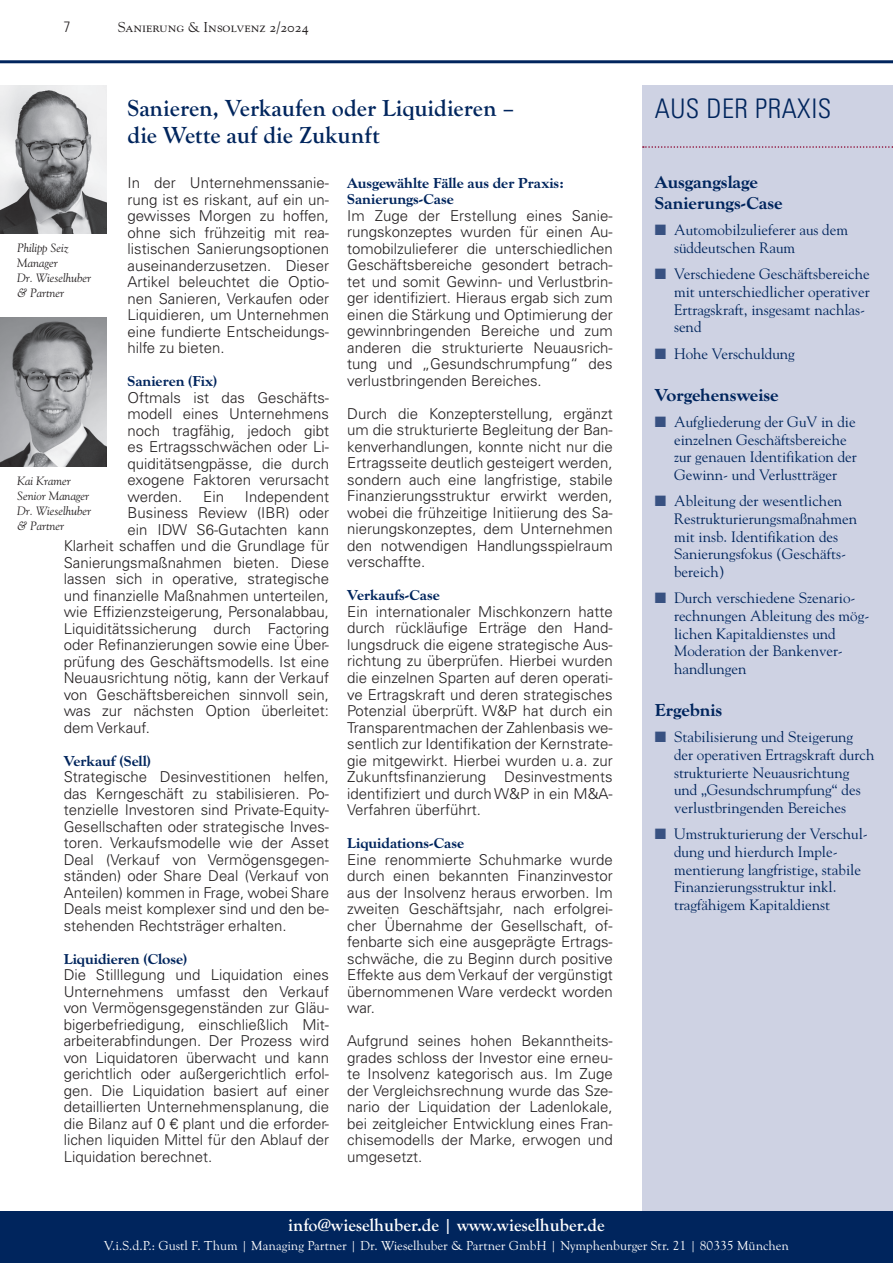
<style>
.page{position:relative;width:893px;height:1263px;background:#fff}
.page>*{position:absolute;margin:0;border:0;box-sizing:border-box;transform-origin:0 0}
.t1{font:300 condensed 27px "Univers LT Pro";letter-spacing:.02em;color:#00255d}
.t2{font:700 24px/27px "Goudy Old Sty";color:#00255d}
.t3{font:700 expanded 18px/20.7px "Goudy Old Sty";color:#00255d}
.t4{font:700 18px "Goudy Old Sty";color:#fff}
.t5{font:300 15px/16.5px "Univers LT Pro 45";color:#231f20;text-align:justify}
.t6{font:15px/17.7px "Goudy Std";color:#00255d}
.t7{font:700 expanded 15px/16.5px "Goudy Old Sty";color:#00255d}
.t8{font:300 condensed 15px "Univers LT Pro";color:#231f20}
.t9{font:14.25px "Goudy SC";color:#231f20}
.t10{font:13.5px "Goudy Old Sty";color:#fff}
.t11{font:italic 12px/15px "Goudy Std";color:#231f20}
.s1{color:#385181}
</style>
<div class="page">
<div style="left:642px;top:85px;width:251px;height:1136px;background:#ced2e3"></div>
<div style="left:0;top:1212px;width:893px;height:51px;background:#00255d"></div>
<hr style="left:0;top:60px;width:893px;height:3px;background:#00255d">
<svg style="left:643px;top:146px;width:250px;height:2px"></svg>
<img style="left:0;top:85px;width:106px;height:149px">
<img style="left:0;top:318px;width:106px;height:149px">
<p class="t8" style="left:64px;top:17px;width:8px">7</p>
<p class="t9" style="left:118px;top:19px;width:193px">Sanierung &amp; Insolvenz 2/2024</p>
<h2 class="t2" style="left:128px;top:94px;width:389px">Sanieren, Verkaufen oder Liquidieren – die Wette auf die Zukunft</h2>
<p class="t5" style="left:128px;top:174px;width:203px">In der Unternehmenssanie&shy;rung ist es riskant, auf ein un&shy;gewisses Morgen zu hoffen, ohne sich frühzeitig mit rea&shy;listischen Sanierungsoptionen auseinanderzusetzen. Dieser Artikel beleuchtet die Optio&shy;nen Sanieren, Verkaufen oder Liquidieren, um Unternehmen eine fundierte Entscheidungs&shy;hilfe zu bieten.</p>
<p class="t7" style="left:128px;top:373px;width:91px">Sanieren (Fix)</p>
<p class="t5" style="left:128px;top:389px;width:203px">Oftmals ist das Geschäfts&shy;modell eines Unternehmens noch tragfähig, jedoch gibt es Ertragsschwächen oder Li&shy;quiditätsengpässe, die durch exogene Faktoren verursacht werden.</p>
<p class="t11" style="left:17px;top:241px;width:76px">Philipp Seiz<br>Manager<br>Dr. Wieselhuber &amp; Partner</p>
<p class="t11" style="left:17px;top:474px;width:76px">Kai Kramer<br>Senior Manager<br>Dr. Wieselhuber &amp; Partner</p>
<p class="t5" style="left:203px;top:488px;width:22px">Ein</p>
<p class="t5" style="left:245px;top:488px;width:86px">Independent</p>
<p class="t5" style="left:128px;top:504px;width:203px">Business Review (IBR) oder</p>
<p class="t5" style="left:128px;top:521px;width:203px">ein IDW S6-Gutachten kann</p>
<p class="t5" style="left:64px;top:537px;width:267px">Klarheit schaffen und die Grundlage für</p>
<p class="t5" style="left:64px;top:554px;width:267px">Sanierungsmaßnahmen bieten. Diese</p>
<p class="t5" style="left:64px;top:570px;width:267px">lassen sich in operative, strategische</p>
<p class="t5" style="left:64px;top:587px;width:267px">und finanzielle Maßnahmen unterteilen,</p>
<p class="t5" style="left:64px;top:603px;width:267px">wie Effizienzsteigerung, Personalabbau,</p>
<p class="t5" style="left:64px;top:620px;width:267px">Liquiditätssicherung durch Factoring</p>
<p class="t5" style="left:64px;top:636px;width:267px">oder Refinanzierungen sowie eine Über-</p>
<p class="t5" style="left:64px;top:653px;width:267px">prüfung des Geschäftsmodells. Ist eine</p>
<p class="t5" style="left:64px;top:669px;width:267px">Neuausrichtung nötig, kann der Verkauf</p>
<p class="t5" style="left:64px;top:686px;width:267px">von Geschäftsbereichen sinnvoll sein,</p>
<p class="t5" style="left:64px;top:702px;width:267px">was zur nächsten Option überleitet:</p>
<p class="t5" style="left:64px;top:719px;width:88px">dem Verkauf.</p>
<p class="t7" style="left:64px;top:753px;width:89px">Verkauf (Sell)</p>
<p class="t5" style="left:64px;top:768px;width:267px">Strategische Desinvestitionen helfen, das Kerngeschäft zu stabilisieren. Po&shy;tenzielle Investoren sind Private-Equity-Gesellschaften oder strategische Inves&shy;toren. Verkaufsmodelle wie der Asset Deal (Verkauf von Vermögensgegen&shy;ständen) oder Share Deal (Verkauf von Anteilen) kommen in Frage, wobei Share Deals meist komplexer sind und den be&shy;stehenden Rechtsträger erhalten.</p>
<p class="t7" style="left:64px;top:951px;width:125px">Liquidieren (Close)</p>
<p class="t5" style="left:64px;top:966px;width:267px">Die Stilllegung und Liquidation eines Unternehmens umfasst den Verkauf von Vermögensgegenständen zur Gläu&shy;bigerbefriedigung, einschließlich Mit&shy;arbeiterabfindungen. Der Prozess wird von Liquidatoren überwacht und kann gerichtlich oder außergerichtlich erfol&shy;gen. Die Liquidation basiert auf einer detaillierten Unternehmensplanung, die die Bilanz auf 0 € plant und die erforder&shy;lichen liquiden Mittel für den Ablauf der Liquidation berechnet.</p>
<p class="t7" style="left:347px;top:175px;width:218px">Ausgewählte Fälle aus der Praxis:<br>Sanierungs-Case</p>
<p class="t5" style="left:347px;top:207px;width:267px">Im Zuge der Erstellung eines Sanie&shy;rungskonzeptes wurden für einen Au&shy;tomobilzulieferer die unterschiedlichen Geschäftsbereiche gesondert betrach&shy;tet und somit Gewinn- und Verlustbrin&shy;ger identifiziert. Hieraus ergab sich zum einen die Stärkung und Optimierung der gewinnbringenden Bereiche und zum anderen die strukturierte Neuausrich&shy;tung und „Gesundschrumpfung“ des verlustbringenden Bereiches.</p>
<p class="t5" style="left:347px;top:405px;width:267px">Durch die Konzepterstellung, ergänzt um die strukturierte Begleitung der Ban&shy;kenverhandlungen, konnte nicht nur die Ertragsseite deutlich gesteigert werden, sondern auch eine langfristige, stabile Finanzierungsstruktur erwirkt werden, wobei die frühzeitige Initiierung des Sa&shy;nierungskonzeptes, dem Unternehmen den notwendigen Handlungsspielraum verschaffte.</p>
<p class="t7" style="left:347px;top:587px;width:94px">Verkaufs-Case</p>
<p class="t5" style="left:347px;top:603px;width:267px">Ein internationaler Mischkonzern hatte durch rückläufige Erträge den Hand&shy;lungsdruck die eigene strategische Aus&shy;richtung zu überprüfen. Hierbei wurden die einzelnen Sparten auf deren operati&shy;ve Ertragskraft und deren strategisches Potenzial überprüft. W&amp;P hat durch ein Transparentmachen der Zahlenbasis we&shy;sentlich zur Identifikation der Kernstrate&shy;gie mitgewirkt. Hierbei wurden u. a. zur Zukunftsfinanzierung Desinvestments identifiziert und durch W&amp;P in ein M&amp;A-Verfahren überführt.</p>
<p class="t7" style="left:347px;top:835px;width:118px">Liquidations-Case</p>
<p class="t5" style="left:347px;top:850px;width:267px">Eine renommierte Schuhmarke wurde durch einen bekannten Finanzinvestor aus der Insolvenz heraus erworben. Im zweiten Geschäftsjahr, nach erfolgrei&shy;cher Übernahme der Gesellschaft, of&shy;fenbarte sich eine ausgeprägte Ertrags&shy;schwäche, die zu Beginn durch positive Effekte aus dem Verkauf der vergünstigt übernommenen Ware verdeckt worden war.</p>
<p class="t5" style="left:347px;top:1032px;width:267px">Aufgrund seines hohen Bekanntheits&shy;grades schloss der Investor eine erneu&shy;te Insolvenz kategorisch aus. Im Zuge der Vergleichsrechnung wurde das Sze&shy;nario der Liquidation der Ladenlokale, bei zeitgleicher Entwicklung eines Fran&shy;chisemodells der Marke, erwogen und umgesetzt.</p>
<h1 class="t1" style="left:655px;top:90px;width:178px">AUS DER PRAXIS</h1>
<p class="t3" style="left:655px;top:172px;width:129px">Ausgangslage<br>Sanierungs-Case</p>
<p class="t6" style="left:674px;top:221px;width:176px;text-indent:-19px"><span class="s1">■</span> Automobilzulieferer aus dem süddeutschen Raum</p>
<p class="t6" style="left:674px;top:265px;width:197px;text-indent:-19px"><span class="s1">■</span> Verschiedene Geschäftsbereiche mit unterschiedlicher operativer<br>Ertragskraft, insgesamt nachlas&shy;send</p>
<p class="t6" style="left:655px;top:344px;width:142px"><span class="s1">■</span> Hohe Verschuldung</p>
<p class="t3" style="left:655px;top:385px;width:125px">Vorgehensweise</p>
<p class="t6" style="left:674px;top:413px;width:184px;text-indent:-19px"><span class="s1">■</span> Aufgliederung der GuV in die einzelnen Geschäftsbereiche zur genauen Identifikation der<br>Gewinn- und Verlustträger</p>
<p class="t6" style="left:674px;top:492px;width:185px;text-indent:-19px"><span class="s1">■</span> Ableitung der wesentlichen<br>Restrukturierungsmaßnahmen mit insb. Identifikation des<br>Sanierungsfokus (Geschäfts&shy;bereich)</p>
<p class="t6" style="left:674px;top:589px;width:197px;text-indent:-19px"><span class="s1">■</span> Durch verschiedene Szenario&shy;rechnungen Ableitung des mög&shy;lichen Kapitaldienstes und<br>Moderation der Bankenver&shy;handlungen</p>
<p class="t3" style="left:655px;top:700px;width:69px">Ergebnis</p>
<p class="t6" style="left:674px;top:728px;width:202px;text-indent:-19px"><span class="s1">■</span> Stabilisierung und Steigerung der operativen Ertragskraft durch strukturierte Neuausrichtung und „Gesundschrumpfung“ des verlustbringenden Bereiches</p>
<p class="t6" style="left:674px;top:825px;width:195px;text-indent:-19px"><span class="s1">■</span> Umstrukturierung der Verschul&shy;dung und hierdurch Imple&shy;mentierung langfristige, stabile<br>Finanzierungsstruktur inkl. tragfähigem Kapitaldienst</p>
<p class="t4" style="left:288px;top:1215px;width:318px">info@wieselhuber.de | www.wieselhuber.de</p>
<p class="t10" style="left:104px;top:1238px;width:686px">V.i.S.d.P.: Gustl F. Thum | Managing Partner | Dr. Wieselhuber &amp; Partner GmbH | Nymphenburger Str. 21 | 80335 München</p>
</div>
